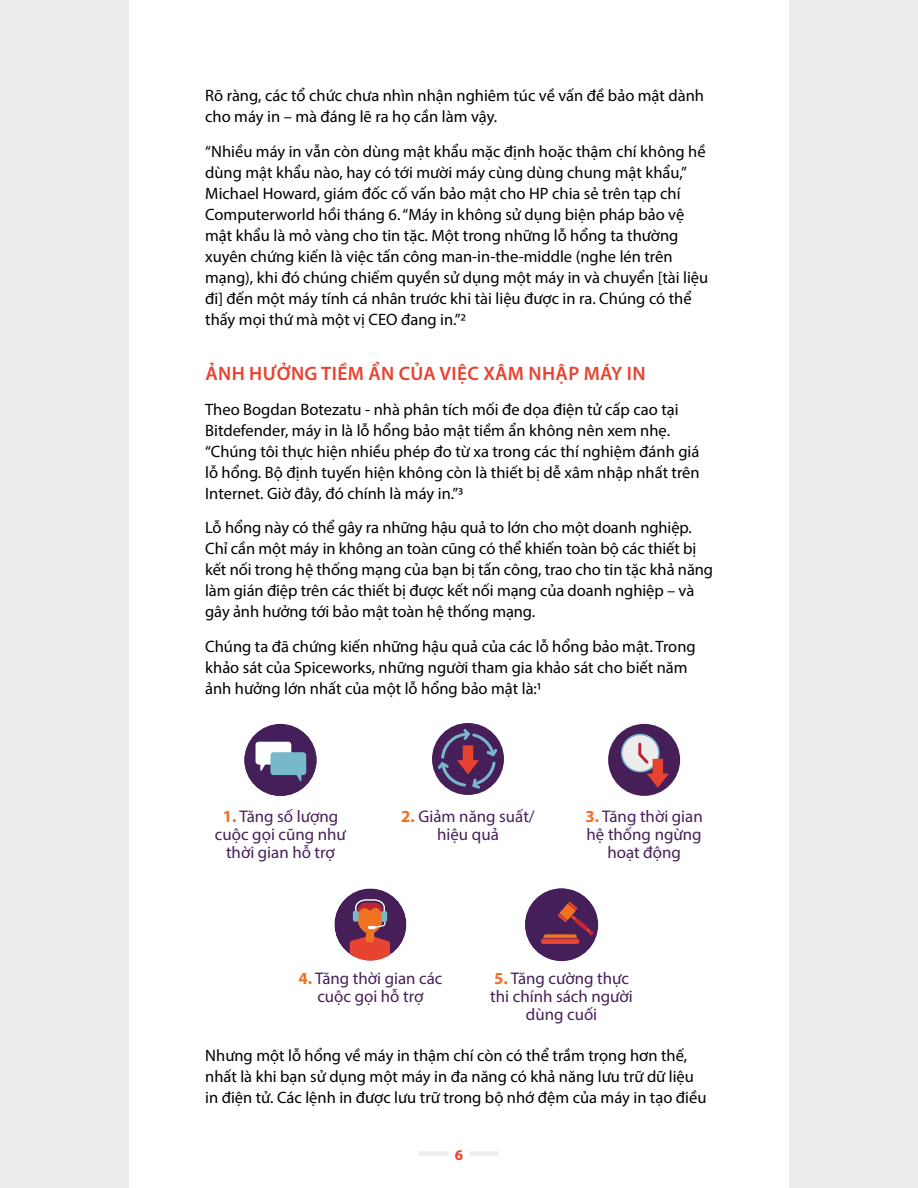
<style>
.page{position:relative;width:918px;height:1188px;background:#fff}
.page>*{position:absolute;margin:0;border:0;box-sizing:border-box;transform-origin:0 0}
.t1{font:600 19.5px "Myriad Pro";letter-spacing:.02em;color:#e84230}
.t2{font:16.95px/18px "Myriad Pro";color:#461f59;text-align:center}
.t3{font:16.5px/21px "Myriad Pro";color:#000}
.t4{font:700 15px "Myriad Pro";color:#e84230}
.s1{font-weight:700;color:#ef7223}
</style>
<div class="page">
<div style="left:419px;top:1151px;width:29px;height:5px;background:#ededed"></div>
<div style="left:470px;top:1151px;width:28px;height:5px;background:#ededed"></div>
<svg style="left:334px;top:888px;width:72px;height:73px"></svg>
<div style="left:353px;top:911px;width:6px;height:11px;background:#79b8cb;border-radius:2px"></div>
<div style="left:381px;top:911px;width:6px;height:11px;background:#79b8cb;border-radius:2px"></div>
<div style="left:432px;top:723px;width:72px;height:72px;background:#461f59;border-radius:50%"></div>
<svg style="left:435px;top:726px;width:65px;height:65px"></svg>
<div style="left:608px;top:724px;width:72px;height:72px;background:#461f59;border-radius:50%"></div>
<div style="left:622px;top:735px;width:37px;height:37px;background:#ededed;border-radius:50%"></div>
<div style="left:621px;top:734px;width:39px;height:38px;border:2px solid #79b8cb;border-radius:50%"></div>
<svg style="left:638px;top:742px;width:11px;height:22px"></svg>
<div style="left:653px;top:759px;width:10px;height:18px;background:#e84230"></div>
<svg style="left:647px;top:774px;width:22px;height:14px"></svg>
<div style="left:525px;top:888px;width:73px;height:73px;background:#451f59;border-radius:50%"></div>
<div style="left:541px;top:939px;width:38px;height:5px;background:#e84331;border-radius:2px"></div>
<svg style="left:544px;top:902px;width:49px;height:36px"></svg>
<div style="left:244px;top:725px;width:72px;height:71px;background:#451f59;border-radius:50%"></div>
<svg style="left:256px;top:742px;width:50px;height:40px"></svg>
<div style="left:0;top:0;width:129px;height:1188px;background:#ededed"></div>
<div style="left:789px;top:0;width:129px;height:1188px;background:#ededed"></div>
<p class="t3" style="left:205px;top:85px;width:500px">Rõ ràng, các tổ chức chưa nhìn nhận nghiêm túc về vấn đề bảo mật dành cho máy in – mà đáng lẽ ra họ cần làm vậy.</p>
<p class="t3" style="left:205px;top:140px;width:505px">“Nhiều máy in vẫn còn dùng mật khẩu mặc định hoặc thậm chí không hề dùng mật khẩu nào, hay có tới mười máy cùng dùng chung mật khẩu,” Michael Howard, giám đốc cố vấn bảo mật cho HP chia sẻ trên tạp chí Computerworld hồi tháng 6. “Máy in không sử dụng biện pháp bảo vệ mật khẩu là mỏ vàng cho tin tặc. Một trong những lỗ hổng ta thường xuyên chứng kiến là việc tấn công man-in-the-middle (nghe lén trên mạng), khi đó chúng chiếm quyền sử dụng một máy in và chuyển [tài liệu đi] đến một máy tính cá nhân trước khi tài liệu được in ra. Chúng có thể thấy mọi thứ mà một vị CEO đang in.”2</p>
<p class="t1" style="left:205px;top:361px;width:442px">ẢNH HƯỞNG TIỀM ẨN CỦA VIỆC XÂM NHẬP MÁY IN</p>
<p class="t3" style="left:205px;top:398px;width:496px">Theo Bogdan Botezatu - nhà phân tích mối đe dọa điện tử cấp cao tại Bitdefender, máy in là lỗ hổng bảo mật tiềm ẩn không nên xem nhẹ. “Chúng tôi thực hiện nhiều phép đo từ xa trong các thí nghiệm đánh giá lỗ hổng. Bộ định tuyến hiện không còn là thiết bị dễ xâm nhập nhất trên Internet. Giờ đây, đó chính là máy in.”3</p>
<p class="t3" style="left:205px;top:517px;width:509px">Lỗ hổng này có thể gây ra những hậu quả to lớn cho một doanh nghiệp.<br>Chỉ cần một máy in không an toàn cũng có thể khiến toàn bộ các thiết bị kết nối trong hệ thống mạng của bạn bị tấn công, trao cho tin tặc khả năng làm gián điệp trên các thiết bị được kết nối mạng của doanh nghiệp – và gây ảnh hưởng tới bảo mật toàn hệ thống mạng.</p>
<p class="t3" style="left:205px;top:635px;width:492px">Chúng ta đã chứng kiến những hậu quả của các lỗ hổng bảo mật. Trong khảo sát của Spiceworks, những người tham gia khảo sát cho biết năm ảnh hưởng lớn nhất của một lỗ hổng bảo mật là:1</p>
<p class="t2" style="left:215px;top:807px;width:132px"><span class="s1">1.</span> Tăng số lượng cuộc gọi cũng như thời gian hỗ trợ</p>
<p class="t2" style="left:401px;top:807px;width:135px"><span class="s1">2.</span> Giảm năng suất/ hiệu quả</p>
<p class="t2" style="left:586px;top:807px;width:119px"><span class="s1">3.</span> Tăng thời gian hệ thống ngừng hoạt động</p>
<p class="t2" style="left:298px;top:969px;width:146px"><span class="s1">4.</span> Tăng thời gian các cuộc gọi hỗ trợ</p>
<p class="t2" style="left:490px;top:969px;width:144px"><span class="s1">5.</span> Tăng cường thực thi chính sách người dùng cuối</p>
<p class="t3" style="left:205px;top:1045px;width:503px">Nhưng một lỗ hổng về máy in thậm chí còn có thể trầm trọng hơn thế, nhất là khi bạn sử dụng một máy in đa năng có khả năng lưu trữ dữ liệu in điện tử. Các lệnh in được lưu trữ trong bộ nhớ đệm của máy in tạo điều</p>
<p class="t4" style="left:455px;top:1145px;width:10px">6</p>
</div>
